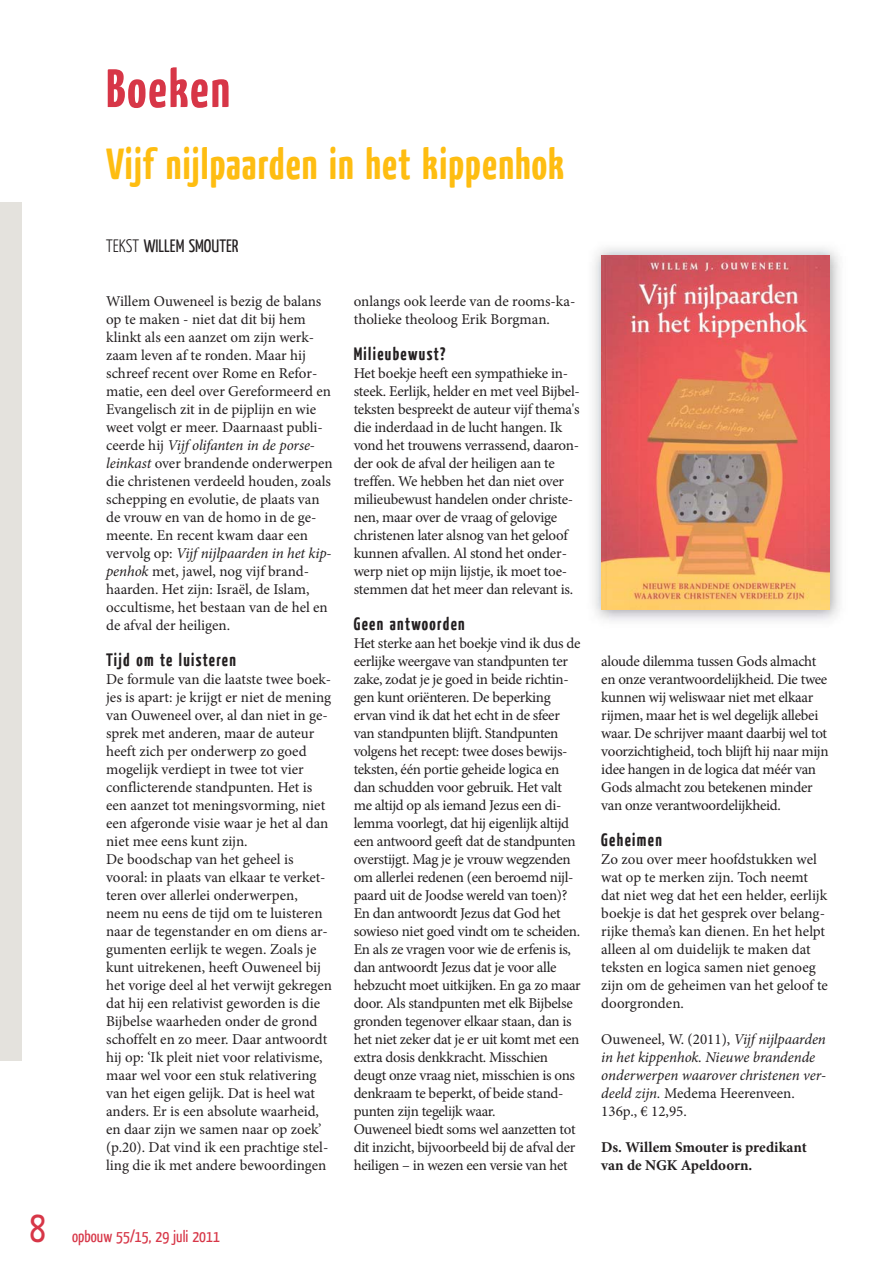
<style>
.page{position:relative;width:893px;height:1263px;background:#fff}
.page>*{position:absolute;margin:0;border:0;box-sizing:border-box;transform-origin:0 0}
.t1{font:700 54px "Yanone Kaffeesatz";letter-spacing:.035em;color:#d73647}
.t2{font:700 43.5px "Yanone Kaffeesatz";letter-spacing:.025em;color:#febd11}
.t3{font:39px "Yanone Kaffeesatz";color:#d73647}
.t4{font:700 18px "Yanone Kaffeesatz";letter-spacing:.075em;color:#231f20}
.t5{font:18px "Yanone Kaffeesatz";color:#231f20}
.t6{font:16.5px "Yanone Kaffeesatz";color:#d73647}
.t7{font:15px/18px "Minion Pro";letter-spacing:-.015em;color:#231f20}
.t8{font:italic 15px/18px "Minion Pro";letter-spacing:-.005em;color:#231f20}
.t9{font:700 15px/18px "Minion Pro";color:#231f20}
.s1{font-weight:300}
.s2{font-style:italic}
.s3{font-style:normal}
</style>
<div class="page">
<div style="left:0;top:202px;width:21px;height:859px;background:#e4e2dd"></div>
<img style="left:594px;top:248px;width:246px;height:373px">
<img style="left:601px;top:255px;width:228px;height:355px">
<h3 class="t3" style="left:30px;top:1213px;width:18px">8</h3>
<h1 class="t1" style="left:106px;top:67px;width:125px">Boeken</h1>
<h2 class="t2" style="left:106px;top:147px;width:460px">Vijf nijlpaarden in het kippenhok</h2>
<p class="t5" style="left:106px;top:239px;width:134px"><span class="s1">TEKST</span> WILLEM SMOUTER</p>
<p class="t7" style="left:106px;top:294px;width:228px">Willem Ouweneel is bezig de balans op te maken - niet dat dit bij hem klinkt als een aanzet om zijn werk&shy;zaam leven af te ronden. Maar hij schreef recent over Rome en Refor&shy;matie, een deel over Gereformeerd en Evangelisch zit in de pijplijn en wie weet volgt er meer. Daarnaast publi&shy;ceerde hij <span class="s2">Vijf olifanten in de porse&shy;leinkast</span> over brandende onderwerpen die christenen verdeeld houden, zoals schepping en evolutie, de plaats van de vrouw en van de homo in de ge&shy;meente. En recent kwam daar een vervolg op: <span class="s2">Vijf nijlpaarden in het kip&shy;penhok</span> met, jawel, nog vijf brand&shy;haarden. Het zijn: Israël, de Islam, occultisme, het bestaan van de hel en de afval der heiligen.</p>
<p class="t4" style="left:106px;top:653px;width:131px">Tijd om te luisteren</p>
<p class="t7" style="left:106px;top:672px;width:227px">De formule van die laatste twee boek&shy;jes is apart: je krijgt er niet de mening van Ouweneel over, al dan niet in ge&shy;sprek met anderen, maar de auteur heeft zich per onderwerp zo goed mogelijk verdiept in twee tot vier conflicterende standpunten. Het is een aanzet tot meningsvorming, niet een afgeronde visie waar je het al dan niet mee eens kunt zijn.<br>De boodschap van het geheel is vooral: in plaats van elkaar te verket&shy;teren over allerlei onderwerpen, neem nu eens de tijd om te luisteren naar de tegenstander en om diens ar&shy;gumenten eerlijk te wegen. Zoals je kunt uitrekenen, heeft Ouweneel bij het vorige deel al het verwijt gekregen dat hij een relativist geworden is die Bijbelse waarheden onder de grond schoffelt en zo meer. Daar antwoordt hij op: ‘Ik pleit niet voor relativisme, maar wel voor een stuk relativering van het eigen gelijk. Dat is heel wat anders. Er is een absolute waarheid, en daar zijn we samen naar op zoek’ (p.20). Dat vind ik een prachtige stel&shy;ling die ik met andere bewoordingen</p>
<p class="t7" style="left:354px;top:294px;width:223px">onlangs ook leerde van de rooms-ka&shy;tholieke theoloog Erik Borgman.</p>
<p class="t4" style="left:354px;top:347px;width:93px">Milieubewust?</p>
<p class="t7" style="left:354px;top:366px;width:228px">Het boekje heeft een sympathieke in&shy;steek. Eerlijk, helder en met veel Bijbel&shy;teksten bespreekt de auteur vijf thema's die inderdaad in de lucht hangen. Ik vond het trouwens verrassend, daaron&shy;der ook de afval der heiligen aan te treffen. We hebben het dan niet over milieubewust handelen onder christe&shy;nen, maar over de vraag of gelovige christenen later alsnog van het geloof kunnen afvallen. Al stond het onder&shy;werp niet op mijn lijstje, ik moet toe&shy;stemmen dat het meer dan relevant is.</p>
<p class="t4" style="left:354px;top:617px;width:113px">Geen antwoorden</p>
<p class="t7" style="left:354px;top:636px;width:229px">Het sterke aan het boekje vind ik dus de eerlijke weergave van standpunten ter zake, zodat je je goed in beide richtin&shy;gen kunt oriënteren. De beperking ervan vind ik dat het echt in de sfeer van standpunten blijft. Standpunten volgens het recept: twee doses bewijs&shy;teksten, één portie geheide logica en dan schudden voor gebruik. Het valt me altijd op als iemand Jezus een di&shy;lemma voorlegt, dat hij eigenlijk altijd een antwoord geeft dat de standpunten overstijgt. Mag je je vrouw wegzenden om allerlei redenen (een beroemd nijl&shy;paard uit de Joodse wereld van toen)?<br>En dan antwoordt Jezus dat God het sowieso niet goed vindt om te scheiden.<br>En als ze vragen voor wie de erfenis is, dan antwoordt Jezus dat je voor alle hebzucht moet uitkijken. En ga zo maar door. Als standpunten met elk Bijbelse gronden tegenover elkaar staan, dan is het niet zeker dat je er uit komt met een extra dosis denkkracht. Misschien deugt onze vraag niet, misschien is ons denkraam te beperkt, of beide stand&shy;punten zijn tegelijk waar.<br>Ouweneel biedt soms wel aanzetten tot dit inzicht, bijvoorbeeld bij de afval der heiligen – in wezen een versie van het</p>
<p class="t7" style="left:601px;top:654px;width:229px">aloude dilemma tussen Gods almacht en onze verantwoordelijkheid. Die twee kunnen wij weliswaar niet met elkaar rijmen, maar het is wel degelijk allebei waar. De schrijver maant daarbij wel tot voorzichtigheid, toch blijft hij naar mijn idee hangen in de logica dat méér van Gods almacht zou betekenen minder van onze verantwoordelijkheid.</p>
<p class="t4" style="left:601px;top:833px;width:62px">Geheimen</p>
<p class="t7" style="left:601px;top:852px;width:228px">Zo zou over meer hoofdstukken wel wat op te merken zijn. Toch neemt dat niet weg dat het een helder, eerlijk boekje is dat het gesprek over belang&shy;rijke thema’s kan dienen. En het helpt alleen al om duidelijk te maken dat teksten en logica samen niet genoeg zijn om de geheimen van het geloof te doorgronden.</p>
<p class="t8" style="left:601px;top:1032px;width:226px"><span class="s3">Ouweneel, W. (2011),</span> Vijf nijlpaarden in het kippenhok. Nieuwe brandende onderwerpen waarover christenen ver&shy;deeld zijn. <span class="s3">Medema Heerenveen.<br>136p., € 12,95.</span></p>
<p class="t9" style="left:601px;top:1140px;width:207px">Ds. Willem Smouter is predikant van de NGK Apeldoorn.</p>
<p class="t6" style="left:72px;top:1230px;width:149px">opbouw 55/15, 29 juli 2011</p>
</div>
